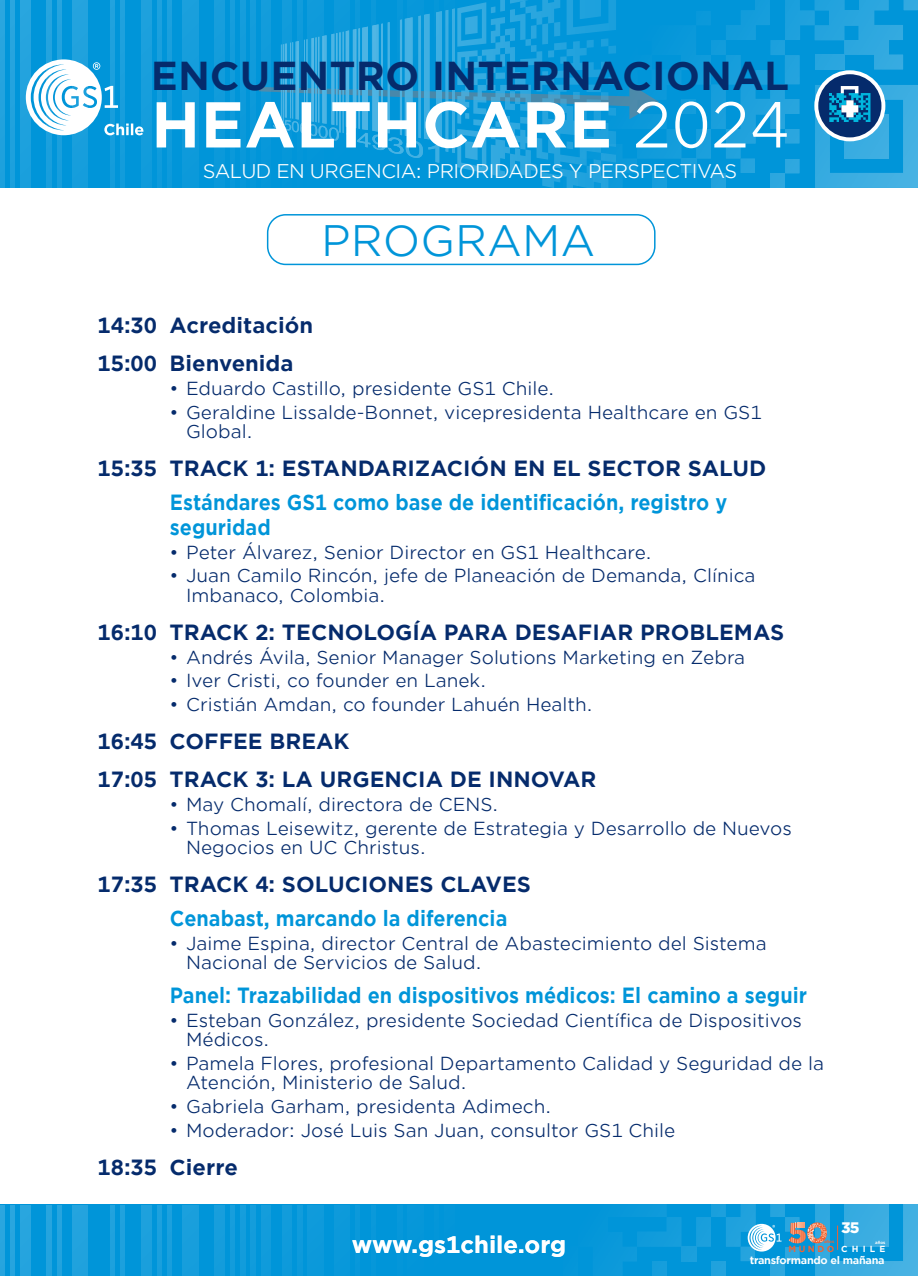
<style>
.page{position:relative;width:918px;height:1276px;background:#fff}
.page>*{position:absolute;margin:0;border:0;box-sizing:border-box;transform-origin:0 0}
.t1{font:700 62.1px "Gotham Office";color:#fff}
.t2{font:42px "Gotham Office";color:#0095d9}
.t3{font:700 38.55px "Gotham Office";color:#052b6c}
.t4{font:700 22.65px "Gotham Office";color:#fff}
.t5{font:700 21px/38px "Gotham Office";color:#052b6c}
.t6{font:700 21px/25.2px "Gotham Office";color:#0095d9;scale:.9 1}
.t7{font:18.9px "Gotham Office";letter-spacing:-.03em;color:#fff}
.t8{font:18px/19.5px "Gotham Office";color:#052b6c}
.t9{font:900 14.7px "Gotham S Sm";color:#fff}
.t10{font:700 10.35px "Gotham Office";letter-spacing:-.03em;color:#fff}
.t11{font:700 8.4px "Gotham Office";letter-spacing:.295em;color:#f16232}
.t12{font:700 8.4px "Gotham Office";letter-spacing:.49em;color:#fff}
.t13{font:700 4.05px "Gotham Office";color:#f16232}
.t14{font:700 4.05px "Gotham Office";color:#fff}
.s1{font-weight:400}
</style>
<div class="page">
<div style="left:0;top:0;width:918px;height:187px;background:#0095d9"></div>
<div style="left:0;top:1205px;width:918px;height:71px;background:#0095d9"></div>
<div style="left:183px;top:0;width:15px;height:187px;background:#139cdb"></div>
<img style="left:73px;top:0;width:15px;height:187px">
<div style="left:141px;top:0;width:10px;height:187px;background:#179edc"></div>
<div style="left:215px;top:0;width:10px;height:163px;background:#129cdb"></div>
<div style="left:20px;top:0;width:10px;height:187px;background:#22a3de"></div>
<img style="left:10px;top:0;width:5px;height:187px">
<img style="left:1px;top:0;width:3px;height:187px">
<img style="left:241px;top:0;width:4px;height:137px">
<img style="left:251px;top:0;width:4px;height:128px">
<img style="left:47px;top:0;width:4px;height:187px">
<img style="left:230px;top:0;width:5px;height:148px">
<img style="left:57px;top:0;width:4px;height:187px">
<img style="left:110px;top:0;width:4px;height:187px">
<img style="left:167px;top:0;width:5px;height:187px">
<img style="left:157px;top:0;width:4px;height:187px">
<img style="left:120px;top:0;width:5px;height:187px">
<img style="left:335px;top:1205px;width:15px;height:45px">
<img style="left:308px;top:1205px;width:15px;height:71px">
<img style="left:183px;top:1205px;width:15px;height:71px">
<img style="left:73px;top:1205px;width:15px;height:71px">
<img style="left:141px;top:1205px;width:10px;height:71px">
<img style="left:215px;top:1205px;width:10px;height:71px">
<img style="left:261px;top:1205px;width:10px;height:71px">
<img style="left:282px;top:1205px;width:10px;height:71px">
<img style="left:20px;top:1205px;width:10px;height:71px">
<img style="left:10px;top:1205px;width:5px;height:71px">
<img style="left:1px;top:1205px;width:3px;height:71px">
<img style="left:241px;top:1205px;width:4px;height:71px">
<img style="left:251px;top:1205px;width:4px;height:71px">
<img style="left:47px;top:1205px;width:4px;height:71px">
<img style="left:298px;top:1205px;width:4px;height:71px">
<img style="left:356px;top:1205px;width:4px;height:24px">
<img style="left:371px;top:1205px;width:5px;height:9px">
<img style="left:230px;top:1205px;width:5px;height:71px">
<img style="left:57px;top:1205px;width:4px;height:71px">
<img style="left:110px;top:1205px;width:4px;height:71px">
<img style="left:167px;top:1205px;width:5px;height:71px">
<img style="left:157px;top:1205px;width:4px;height:71px">
<img style="left:120px;top:1205px;width:5px;height:71px">
<svg style="left:489px;top:1204px;width:428px;height:71px"></svg>
<div style="left:267px;top:214px;width:389px;height:51px;border:2px solid #0095d9;border-radius:18px"></div>
<svg style="left:259px;top:0;width:658px;height:188px"></svg>
<svg style="left:26px;top:59px;width:117px;height:76px"></svg>
<h3 class="t3" style="left:151px;top:50px;width:640px">ENCUENTRO INTERNACIONAL</h3>
<h1 class="t1" style="left:151px;top:82px;width:640px">HEALTHCARE <span class="s1">2024</span></h1>
<p class="t7" style="left:203px;top:158px;width:536px">SALUD EN URGENCIA: PRIORIDADES Y PERSPECTIVAS</p>
<h2 class="t2" style="left:321px;top:213px;width:276px">PROGRAMA</h2>
<p class="t5" style="left:98px;top:306px;width:217px">14:30 Acreditación<br>15:00 Bienvenida</p>
<p class="t8" style="left:170px;top:378px;width:386px">• Eduardo Castillo, presidente GS1 Chile.</p>
<p class="t8" style="left:186px;top:402px;width:577px;text-indent:-17px">• Geraldine Lissalde-Bonnet, vicepresidenta Healthcare en GS1<br>Global.</p>
<p class="t5" style="left:98px;top:449px;width:670px">15:35 TRACK 1: ESTANDARIZACIÓN EN EL SECTOR SALUD</p>
<p class="t6" style="left:170px;top:489px;width:621px">Estándares GS1 como base de identificación, registro y seguridad</p>
<p class="t8" style="left:170px;top:542px;width:483px">• Peter Álvarez, Senior Director en GS1 Healthcare.</p>
<p class="t8" style="left:186px;top:565px;width:571px;text-indent:-17px">• Juan Camilo Rincón, jefe de Planeación de Demanda, Clínica<br>Imbanaco, Colombia.</p>
<p class="t5" style="left:98px;top:613px;width:688px">16:10 TRACK 2: TECNOLOGÍA PARA DESAFIAR PROBLEMAS</p>
<p class="t8" style="left:170px;top:647px;width:577px">• Andrés Ávila, Senior Manager Solutions Marketing en Zebra</p>
<p class="t8" style="left:170px;top:670px;width:318px">• Iver Cristi, co founder en Lanek.</p>
<p class="t8" style="left:170px;top:694px;width:425px">• Cristián Amdan, co founder Lahuén Health.</p>
<p class="t5" style="left:98px;top:722px;width:500px">16:45 COFFEE BREAK<br>17:05 TRACK 3: LA URGENCIA DE INNOVAR</p>
<p class="t8" style="left:170px;top:794px;width:330px">• May Chomalí, directora de CENS.</p>
<p class="t8" style="left:186px;top:818px;width:607px;text-indent:-17px">• Thomas Leisewitz, gerente de Estrategia y Desarrollo de Nuevos<br>Negocios en UC Christus.</p>
<p class="t5" style="left:98px;top:865px;width:435px">17:35 TRACK 4: SOLUCIONES CLAVES</p>
<p class="t6" style="left:170px;top:905px;width:377px">Cenabast, marcando la diferencia</p>
<p class="t8" style="left:186px;top:932px;width:582px;text-indent:-17px">• Jaime Espina, director Central de Abastecimiento del Sistema<br>Nacional de Servicios de Salud.</p>
<p class="t6" style="left:170px;top:982px;width:710px">Panel: Trazabilidad en dispositivos médicos: El camino a seguir</p>
<p class="t8" style="left:186px;top:1009px;width:618px;text-indent:-17px">• Esteban González, presidente Sociedad Científica de Dispositivos<br>Médicos.</p>
<p class="t8" style="left:186px;top:1053px;width:639px;text-indent:-17px">• Pamela Flores, profesional Departamento Calidad y Seguridad de la<br>Atención, Ministerio de Salud.</p>
<p class="t8" style="left:170px;top:1096px;width:383px">• Gabriela Garham, presidenta Adimech.</p>
<p class="t8" style="left:170px;top:1120px;width:507px">• Moderador: José Luis San Juan, consultor GS1 Chile</p>
<p class="t5" style="left:98px;top:1148px;width:142px">18:35 Cierre</p>
<p class="t4" style="left:352px;top:1228px;width:216px">www.gs1chile.org</p>
<p class="t9" style="left:841px;top:1217px;width:20px">35</p>
<p class="t12" style="left:841px;top:1243px;width:46px">CHILE</p>
<p class="t13" style="left:824px;top:1239px;width:12px">años</p>
<p class="t14" style="left:875px;top:1240px;width:12px">años</p>
<p class="t11" style="left:789px;top:1242px;width:47px">MUNDO</p>
<p class="t10" style="left:750px;top:1253px;width:136px">transformando el mañana</p>
</div>
